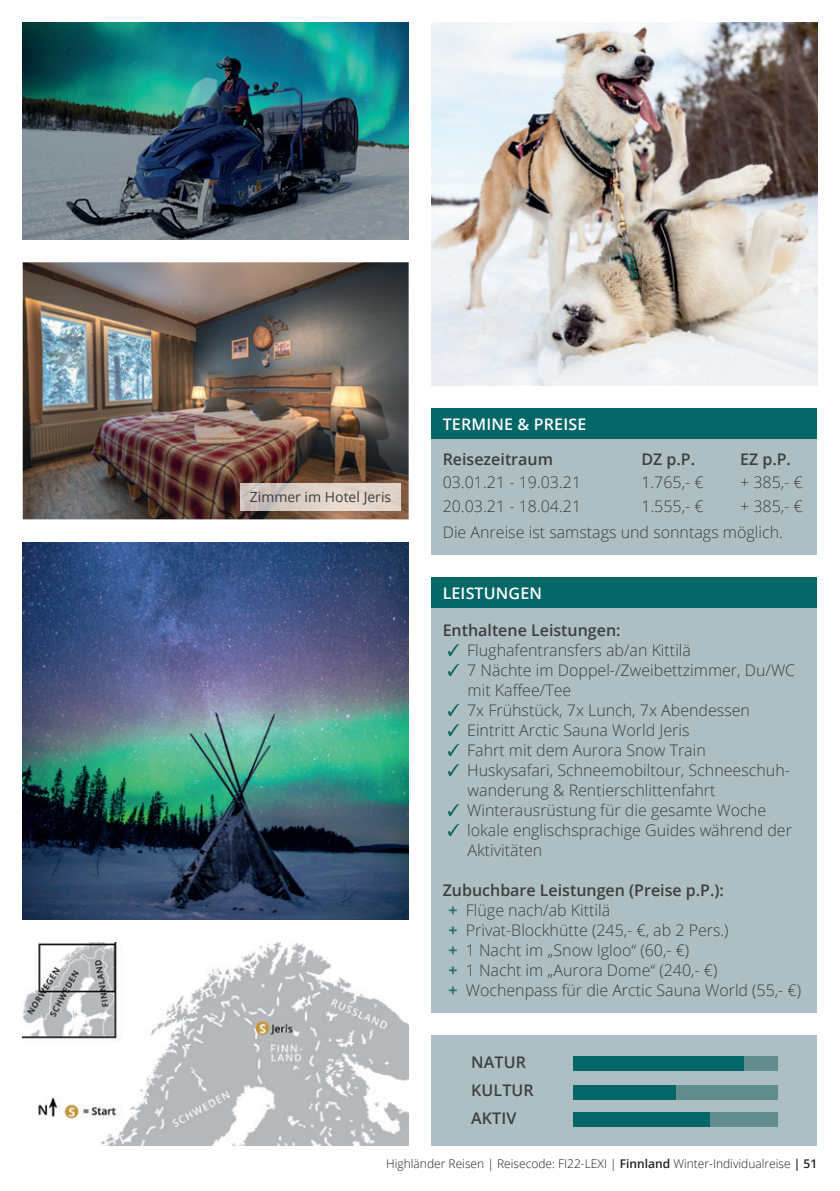
<style>
.page{position:relative;width:840px;height:1191px;background:#fff}
.page>*{position:absolute;margin:0;border:0;box-sizing:border-box;transform-origin:0 0}
.t1{font:300 16px/20px "Open Sans";color:#3e3e3f}
.t2{font:600 16px/28px "Open Sans";color:#3e3e3f}
.t3{font:600 16px "Open Sans";letter-spacing:.01em;color:#fff}
.t4{font:14px "Open Sans";color:#3e3e3f}
.t5{font:300 12px "Open Sans";color:#231f20}
.s1{font-weight:600}
.s2{font-weight:700;color:#267171}
</style>
<div class="page">
<div style="left:431px;top:586px;width:385px;height:426px;background:#adbfc2"></div>
<div style="left:431px;top:577px;width:385px;height:30px;background:#046767"></div>
<svg style="left:448px;top:644px;width:10px;height:11px"></svg>
<svg style="left:448px;top:664px;width:10px;height:11px"></svg>
<svg style="left:448px;top:704px;width:10px;height:11px"></svg>
<svg style="left:448px;top:724px;width:10px;height:11px"></svg>
<svg style="left:448px;top:744px;width:10px;height:11px"></svg>
<svg style="left:448px;top:764px;width:10px;height:11px"></svg>
<svg style="left:448px;top:804px;width:10px;height:11px"></svg>
<svg style="left:448px;top:824px;width:10px;height:11px"></svg>
<div style="left:431px;top:1035px;width:385px;height:110px;background:#adbfc2"></div>
<div style="left:573px;top:1112px;width:204px;height:14px;background:#628d8e"></div>
<div style="left:573px;top:1085px;width:204px;height:14px;background:#628d8e"></div>
<div style="left:573px;top:1056px;width:204px;height:14px;background:#628d8e"></div>
<div style="left:573px;top:1056px;width:170px;height:14px;background:#046767"></div>
<div style="left:573px;top:1085px;width:102px;height:14px;background:#046767"></div>
<div style="left:573px;top:1112px;width:136px;height:14px;background:#046767"></div>
<img style="left:431px;top:23px;width:385px;height:363px">
<img style="left:23px;top:942px;width:385px;height:203px">
<div style="left:431px;top:417px;width:385px;height:137px;background:#adbfc2"></div>
<div style="left:431px;top:408px;width:385px;height:30px;background:#046767"></div>
<img style="left:23px;top:23px;width:385px;height:217px">
<img style="left:23px;top:262px;width:385px;height:257px">
<img style="left:23px;top:542px;width:385px;height:378px">
<img style="left:241px;top:483px;width:159px;height:28px">
<p class="t4" style="left:250px;top:488px;width:143px">Zimmer im Hotel Jeris</p>
<p class="t3" style="left:442px;top:413px;width:145px">TERMINE &amp; PREISE</p>
<p class="t2" style="left:442px;top:445px;width:112px">Reisezeitraum</p>
<p class="t2" style="left:641px;top:445px;width:55px">DZ p.P.</p>
<p class="t2" style="left:739px;top:445px;width:52px">EZ p.P.</p>
<p class="t1" style="left:442px;top:472px;width:140px">03.01.21 - 19.03.21</p>
<p class="t1" style="left:641px;top:472px;width:64px">1.765,- €</p>
<p class="t1" style="left:739px;top:472px;width:64px">+ 385,- €</p>
<p class="t1" style="left:442px;top:496px;width:140px">20.03.21 - 18.04.21</p>
<p class="t1" style="left:641px;top:496px;width:64px">1.555,- €</p>
<p class="t1" style="left:442px;top:493px;width:361px;line-height:25.6px;text-indent:297px">+ 385,- €<br>Die Anreise ist samstags und sonntags möglich.</p>
<p class="t3" style="left:442px;top:582px;width:101px">LEISTUNGEN</p>
<p class="t2" style="left:442px;top:615px;width:179px">Enthaltene Leistungen:</p>
<p class="t1" style="left:467px;top:639px;width:329px">Flughafentransfers ab/an Kittilä<br>7 Nächte im Doppel-/Zweibettzimmer, Du/WC mit Kaffee/Tee<br>7x Frühstück, 7x Lunch, 7x Abendessen Eintritt Arctic Sauna World Jeris<br>Fahrt mit dem Aurora Snow Train Huskysafari, Schneemobiltour, Schneeschuh&shy;wanderung &amp; Rentierschlittenfahrt Winterausrüstung für die gesamte Woche lokale englischsprachige Guides während der Aktivitäten</p>
<p class="t1" style="left:448px;top:879px;width:354px;text-indent:-6px"><span class="s1">Zubuchbare Leistungen (Preise p.P.):<br></span><span class="s2">+</span> Flüge nach/ab Kittilä<br><span class="s2">+</span> Privat-Blockhütte (245,- €, ab 2 Pers.)<br><span class="s2">+</span> 1 Nacht im „Snow Igloo“ (60,- €)<br><span class="s2">+</span> 1 Nacht im „Aurora Dome“ (240,- €)<br><span class="s2">+</span> Wochenpass für die Arctic Sauna World (55,- €)</p>
<p class="t2" style="left:471px;top:1048px;width:64px">NATUR<br>KULTUR<br>AKTIV</p>
<p class="t5" style="left:386px;top:1155px;width:432px">Highländer Reisen | Reisecode: FI22-LEXI | <span class="s1">Finnland</span> Winter-Individualreise <span class="s1">| 51</span></p>
</div>
